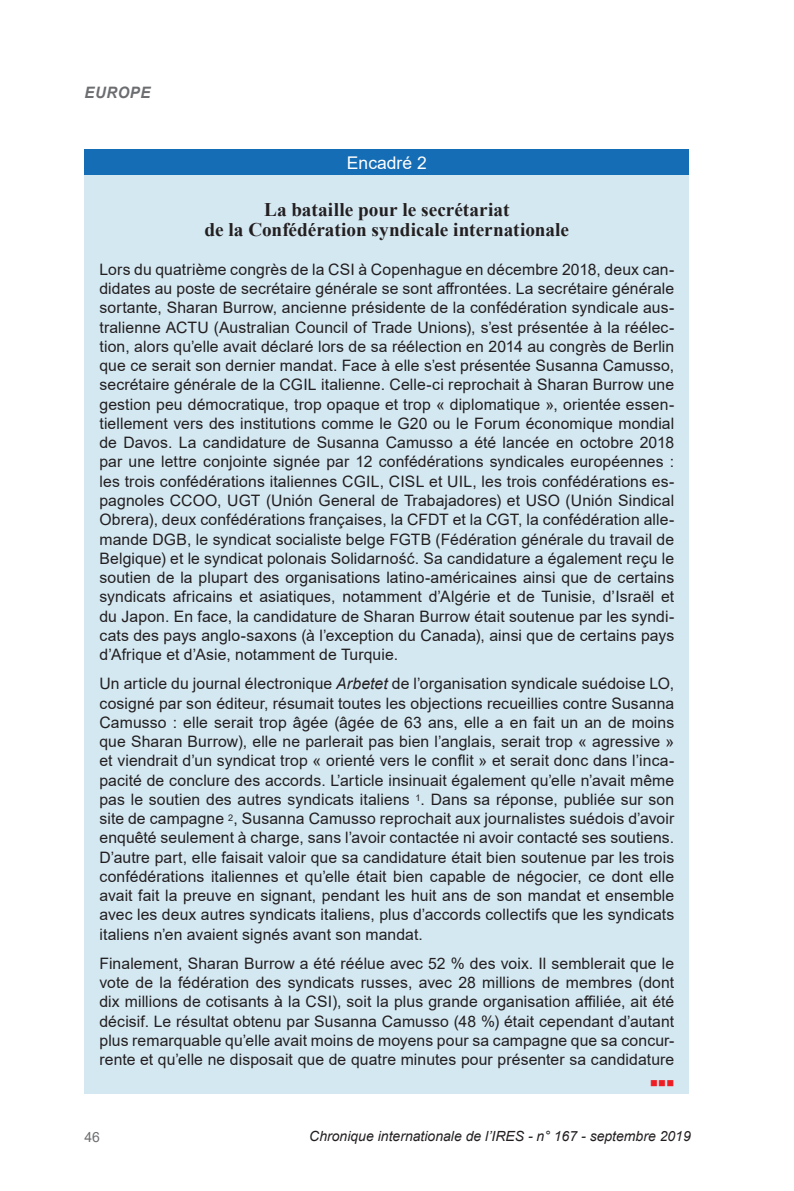
<style>
.page{position:relative;width:794px;height:1191px;background:#fff}
.page>*{position:absolute;margin:0;border:0;box-sizing:border-box;transform-origin:0 0}
.TITRE_ENCADRE{font:700 19.25px/19.8px "Times New Roman";color:#231f20;text-align:center}
.Encadré_bando{font:17.5px "Arial";color:#fff}
.ENCADRE{font:15.75px/19.2px "Arial";letter-spacing:.005em;color:#231f20;text-align:justify}
.t1{font:italic 700 15.75px "Arial";letter-spacing:.035em;color:#6c6d70;scale:.95 1}
.t2{font:italic 14px "Arial";color:#231f20}
.t3{font:14px "Arial";color:#6c6d70}
.ENCADRE-2{font:10.5px "Wingdings";color:#ee1d23}
.s1{font-style:italic}
</style>
<div class="page">
<div style="left:85px;top:149px;width:604px;height:27px;background:#146db5"></div>
<div style="left:85px;top:176px;width:604px;height:918px;background:#d4e8f2"></div>
<p class="t1" style="left:85px;top:82px;width:71px">EUROPE</p>
<p class="Encadré_bando" style="left:347px;top:150px;width:81px">Encadré 2</p>
<p class="TITRE_ENCADRE" style="left:205px;top:199px;width:366px">La bataille pour le secrétariat<br>de la Confédération syndicale internationale</p>
<p class="ENCADRE" style="left:99px;top:260px;width:576px">Lors du quatrième congrès de la CSI à Copenhague en décembre 2018, deux can&shy;didates au poste de secrétaire générale se sont affrontées. La secrétaire générale sortante, Sharan Burrow, ancienne présidente de la confédération syndicale aus&shy;tralienne ACTU (Australian Council of Trade Unions), s’est présentée à la réélec&shy;tion, alors qu’elle avait déclaré lors de sa réélection en 2014 au congrès de Berlin que ce serait son dernier mandat. Face à elle s’est présentée Susanna Camusso, secrétaire générale de la CGIL italienne. Celle-ci reprochait à Sharan Burrow une gestion peu démocratique, trop opaque et trop « diplomatique », orientée essen&shy;tiellement vers des institutions comme le G20 ou le Forum économique mondial de Davos. La candidature de Susanna Camusso a été lancée en octobre 2018 par une lettre conjointe signée par 12 confédérations syndicales européennes : les trois confédérations italiennes CGIL, CISL et UIL, les trois confédérations es&shy;pagnoles CCOO, UGT (Unión General de Trabajadores) et USO (Unión Sindical Obrera), deux confédérations françaises, la CFDT et la CGT, la confédération alle&shy;mande DGB, le syndicat socialiste belge FGTB (Fédération générale du travail de Belgique) et le syndicat polonais Solidarność. Sa candidature a également reçu le soutien de la plupart des organisations latino-américaines ainsi que de certains syndicats africains et asiatiques, notamment d’Algérie et de Tunisie, d’Israël et du Japon. En face, la candidature de Sharan Burrow était soutenue par les syndi&shy;cats des pays anglo-saxons (à l’exception du Canada), ainsi que de certains pays d’Afrique et d’Asie, notamment de Turquie.</p>
<p class="ENCADRE" style="left:99px;top:674px;width:576px">Un article du journal électronique <span class="s1">Arbetet</span> de l’organisation syndicale suédoise LO, cosigné par son éditeur, résumait toutes les objections recueillies contre Susanna Camusso : elle serait trop âgée (âgée de 63 ans, elle a en fait un an de moins que Sharan Burrow), elle ne parlerait pas bien l’anglais, serait trop « agressive » et viendrait d’un syndicat trop « orienté vers le conflit » et serait donc dans l’inca&shy;pacité de conclure des accords. L’article insinuait également qu’elle n’avait même pas le soutien des autres syndicats italiens <sup>1</sup>. Dans sa réponse, publiée sur son site de campagne <sup>2</sup>, Susanna Camusso reprochait aux journalistes suédois d’avoir enquêté seulement à charge, sans l’avoir contactée ni avoir contacté ses soutiens.<br>D’autre part, elle faisait valoir que sa candidature était bien soutenue par les trois confédérations italiennes et qu’elle était bien capable de négocier, ce dont elle avait fait la preuve en signant, pendant les huit ans de son mandat et ensemble avec les deux autres syndicats italiens, plus d’accords collectifs que les syndicats italiens n’en avaient signés avant son mandat.</p>
<p class="ENCADRE" style="left:99px;top:953px;width:576px">Finalement, Sharan Burrow a été réélue avec 52 % des voix. Il semblerait que le vote de la fédération des syndicats russes, avec 28 millions de membres (dont dix millions de cotisants à la CSI), soit la plus grande organisation affiliée, ait été décisif. Le résultat obtenu par Susanna Camusso (48 %) était cependant d’autant plus remarquable qu’elle avait moins de moyens pour sa campagne que sa concur&shy;rente et qu’elle ne disposait que de quatre minutes pour présenter sa candidature</p>
<p class="ENCADRE-2" style="left:650px;top:1077px;width:26px">■■■</p>
<p class="t3" style="left:84px;top:1127px;width:17px">46</p>
<p class="t2" style="left:309px;top:1127px;width:383px">Chronique internationale de l’IRES - n° 167 - septembre 2019</p>
</div>
